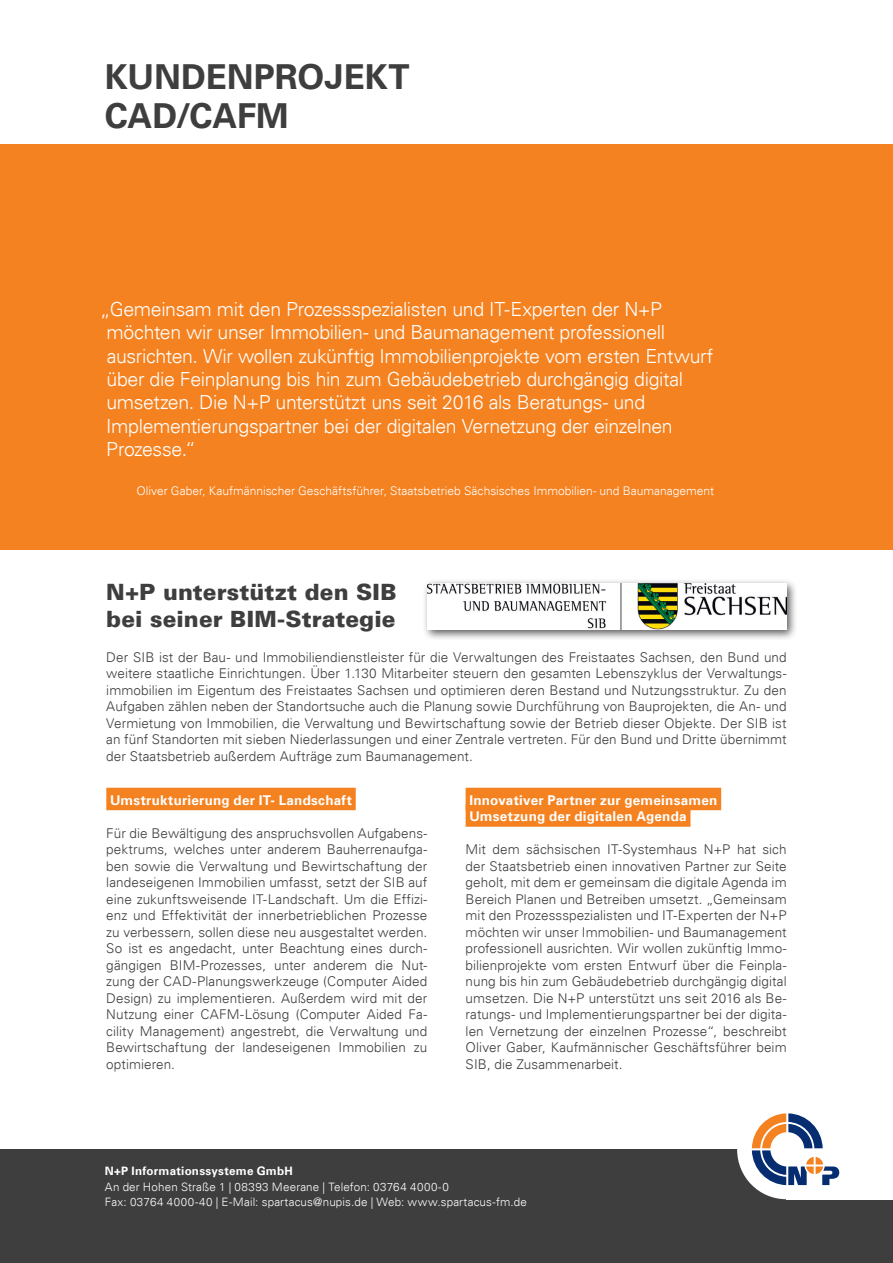
<style>
.page{position:relative;width:893px;height:1263px;background:#fff}
.page>*{position:absolute;margin:0;border:0;box-sizing:border-box;transform-origin:0 0}
.t1{font:700 34.5px/39px "Univers LT";letter-spacing:-.005em;color:#3e3e3f}
.t2{font:900 22.5px/27px "Univers LT";color:#3e3e3f}
.t3{font:300 19.5px/23.4px "Univers LT";letter-spacing:-.02em;color:#fff}
.t4{font:300 13.5px/16.5px "Univers LT";letter-spacing:.005em;color:#3e3e3f;text-align:justify}
.t5{font:700 13.5px/16.5px "Univers LT";letter-spacing:.015em;color:#fff}
.t6{font:300 12px "Univers LT";color:#fff}
.t7{font:300 11.55px/15.8px "Univers LT";letter-spacing:.015em;color:#fff}
.t8{font:700 11.55px "Univers LT";letter-spacing:.02em;color:#fff}
</style>
<div class="page">
<div style="left:0;top:1149px;width:893px;height:114px;background:#3e3e3f"></div>
<div style="left:786px;top:1100px;width:107px;height:99px;background:#fff"></div>
<div style="left:737px;top:1100px;width:98px;height:99px;background:#fff;border-radius:50%"></div>
<svg style="left:752px;top:1113px;width:87px;height:72px"></svg>
<div style="left:0;top:145px;width:893px;height:405px;background:#f58220"></div>
<div style="left:106px;top:788px;width:250px;height:22px;background:#f58220"></div>
<div style="left:466px;top:788px;width:255px;height:22px;background:#f58220"></div>
<div style="left:466px;top:804px;width:224px;height:23px;background:#f58220"></div>
<div style="left:422px;top:579px;width:376px;height:62px;background:#231f20;opacity:.75"></div>
<img style="left:427px;top:584px;width:360px;height:46px">
<h1 class="t1" style="left:105px;top:57px;width:306px">KUNDENPROJEKT<br>CAD/CAFM</h1>
<p class="t3" style="left:106px;top:297px;width:609px;text-indent:-6px">„Gemeinsam mit den Prozessspezialisten und IT-Experten der N+P möchten wir unser Immobilien- und Baumanagement professionell ausrichten. Wir wollen zukünftig Immobilienprojekte vom ersten Entwurf über die Feinplanung bis hin zum Gebäudebetrieb durchgängig digital umsetzen. Die N+P unterstützt uns seit 2016 als Beratungs- und Implementierungspartner bei der digitalen Vernetzung der einzelnen Prozesse.“</p>
<p class="t6" style="left:136px;top:483px;width:579px">Oliver Gaber, Kaufmännischer Geschäftsführer, Staatsbetrieb Sächsisches Immobilien- und Baumanagement</p>
<h2 class="t2" style="left:106px;top:578px;width:292px">N+P unterstützt den SIB bei seiner BIM-Strategie</h2>
<p class="t4" style="left:106px;top:649px;width:682px">Der SIB ist der Bau- und Immobiliendienstleister für die Verwaltungen des Freistaates Sachsen, den Bund und weitere staatliche Einrichtungen. Über 1.130 Mitarbeiter steuern den gesamten Lebenszyklus der Verwaltungs&shy;immobilien im Eigentum des Freistaates Sachsen und optimieren deren Bestand und Nutzungsstruktur. Zu den Aufgaben zählen neben der Standortsuche auch die Planung sowie Durchführung von Bauprojekten, die An- und Vermietung von Immobilien, die Verwaltung und Bewirtschaftung sowie der Betrieb dieser Objekte. Der SIB ist an fünf Standorten mit sieben Niederlassungen und einer Zentrale vertreten. Für den Bund und Dritte übernimmt der Staatsbetrieb außerdem Aufträge zum Baumanagement.</p>
<p class="t5" style="left:110px;top:792px;width:243px">Umstrukturierung der IT- Landschaft</p>
<p class="t4" style="left:106px;top:825px;width:323px">Für die Bewältigung des anspruchsvollen Aufgabens&shy;pektrums, welches unter anderem Bauherrenaufga&shy;ben sowie die Verwaltung und Bewirtschaftung der landeseigenen Immobilien umfasst, setzt der SIB auf eine zukunftsweisende IT-Landschaft. Um die Effizi&shy;enz und Effektivität der innerbetrieblichen Prozesse zu verbessern, sollen diese neu ausgestaltet werden.<br>So ist es angedacht, unter Beachtung eines durch&shy;gängigen BIM-Prozesses, unter anderem die Nut&shy;zung der CAD-Planungswerkzeuge (Computer Aided Design) zu implementieren. Außerdem wird mit der Nutzung einer CAFM-Lösung (Computer Aided Fa&shy;cility Management) angestrebt, die Verwaltung und Bewirtschaftung der landeseigenen Immobilien zu optimieren.</p>
<p class="t5" style="left:469px;top:792px;width:250px">Innovativer Partner zur gemeinsamen<br>Umsetzung der digitalen Agenda</p>
<p class="t4" style="left:466px;top:841px;width:323px">Mit dem sächsischen IT-Systemhaus N+P hat sich der Staatsbetrieb einen innovativen Partner zur Seite geholt, mit dem er gemeinsam die digitale Agenda im Bereich Planen und Betreiben umsetzt. „Gemeinsam mit den Prozessspezialisten und IT-Experten der N+P möchten wir unser Immobilien- und Baumanagement professionell ausrichten. Wir wollen zukünftig Immo&shy;bilienprojekte vom ersten Entwurf über die Feinpla&shy;nung bis hin zum Gebäudebetrieb durchgängig digital umsetzen. Die N+P unterstützt uns seit 2016 als Be&shy;ratungs- und Implementierungspartner bei der digita&shy;len Vernetzung der einzelnen Prozesse“, beschreibt Oliver Gaber, Kaufmännischer Geschäftsführer beim SIB, die Zusammenarbeit.</p>
<p class="t8" style="left:105px;top:1164px;width:189px">N+P Informationssysteme GmbH</p>
<p class="t7" style="left:105px;top:1178px;width:423px">An der Hohen Straße 1 | 08393 Meerane | Telefon: 03764 4000-0<br>Fax: 03764 4000-40 | E-Mail: spartacus@nupis.de | Web: www.spartacus-fm.de</p>
</div>
